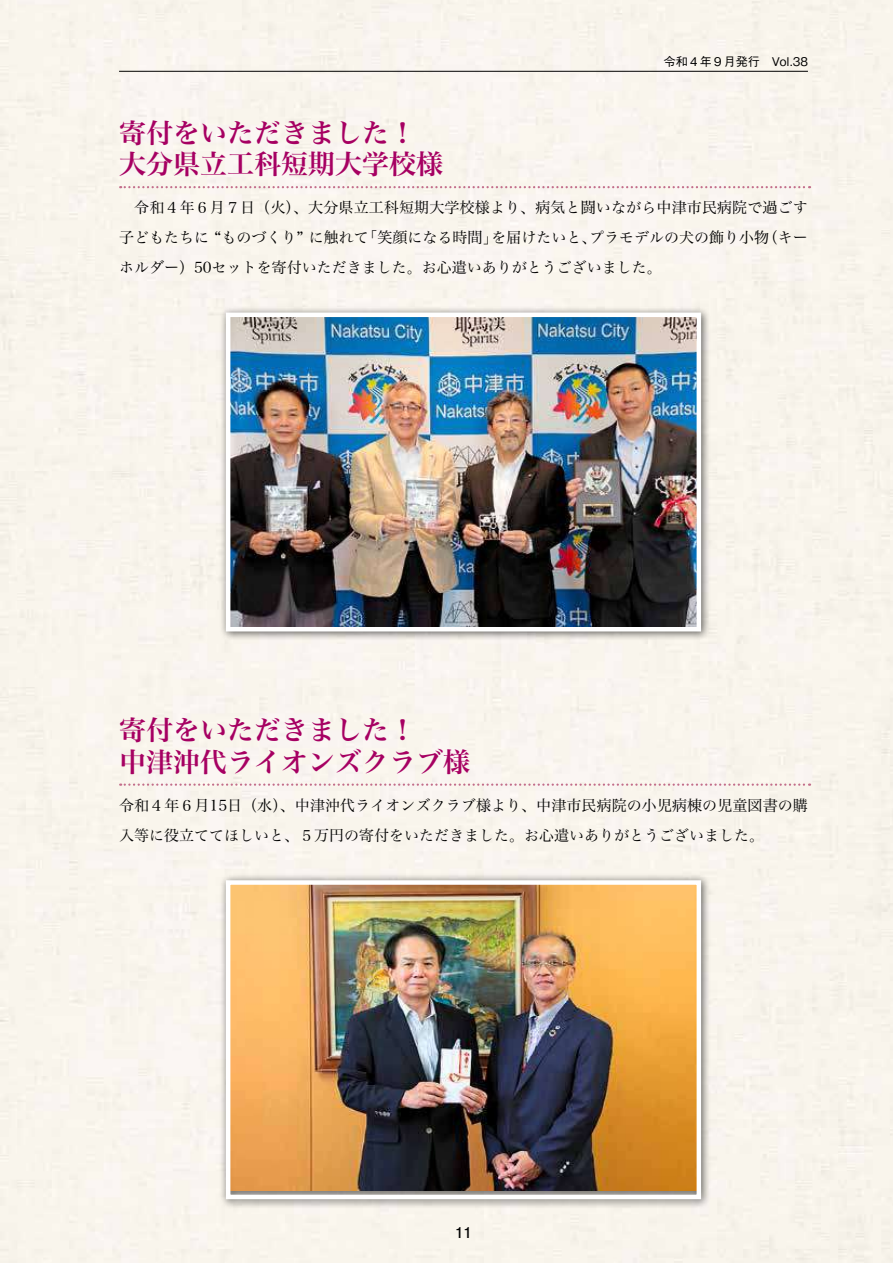
<style>
.page{position:relative;width:893px;height:1263px;background:#fff}
.page>*{position:absolute;margin:0;border:0;box-sizing:border-box;transform-origin:0 0}
.t1{font:27px/31.5px "Hiragino Serif Pr 6 N W6";color:#a60062}
.t2{font:15px/30px "Hiragino Serif Pr 6 N W3";color:#000;text-align:justify}
.t3{font:700 15px "Futo Go B101 Pr 6 N";color:#000}
.t4{font:500 12px "Gothic BBB Pr 6 N";color:#000}
</style>
<div class="page">
<svg style="left:120px;top:186px;width:690px;height:2px"></svg>
<svg style="left:120px;top:783px;width:690px;height:3px"></svg>
<div style="left:219px;top:306px;width:492px;height:335px;background:#000;opacity:.6"></div>
<img style="left:231px;top:318px;width:465px;height:308px">
<div style="left:226px;top:313px;width:475px;height:318px;border:4px solid #fff"></div>
<div style="left:219px;top:873px;width:492px;height:336px;background:#000;opacity:.6"></div>
<img style="left:231px;top:885px;width:465px;height:306px">
<div style="left:226px;top:880px;width:475px;height:319px;border:4px solid #fff"></div>
<hr style="left:119px;top:71px;width:689px;height:1px;background:#000">
<p class="t4" style="left:664px;top:52px;width:146px">令和４年９月発行　Vol.38</p>
<h1 class="t1" style="left:119px;top:115px;width:326px">寄付をいただきました！大分県立工科短期大学校様</h1>
<p class="t2" style="left:119px;top:191px;width:690px">　令和４年６月７日（火）、大分県立工科短期大学校様より、病気と闘いながら中津市民病院で過ごす子どもたちに “ものづくり” に触れて「笑顔になる時間」を届けたいと、プラモデルの犬の飾り小物（キーホルダー）50セットを寄付いただきました。お心遣いありがとうございました。</p>
<h1 class="t1" style="left:119px;top:712px;width:353px">寄付をいただきました！<br>中津沖代ライオンズクラブ様</h1>
<p class="t2" style="left:119px;top:789px;width:690px">令和４年６月15日（水）、中津沖代ライオンズクラブ様より、中津市民病院の小児病棟の児童図書の購入等に役立ててほしいと、５万円の寄付をいただきました。お心遣いありがとうございました。</p>
<p class="t3" style="left:455px;top:1220px;width:18px">11</p>
</div>
